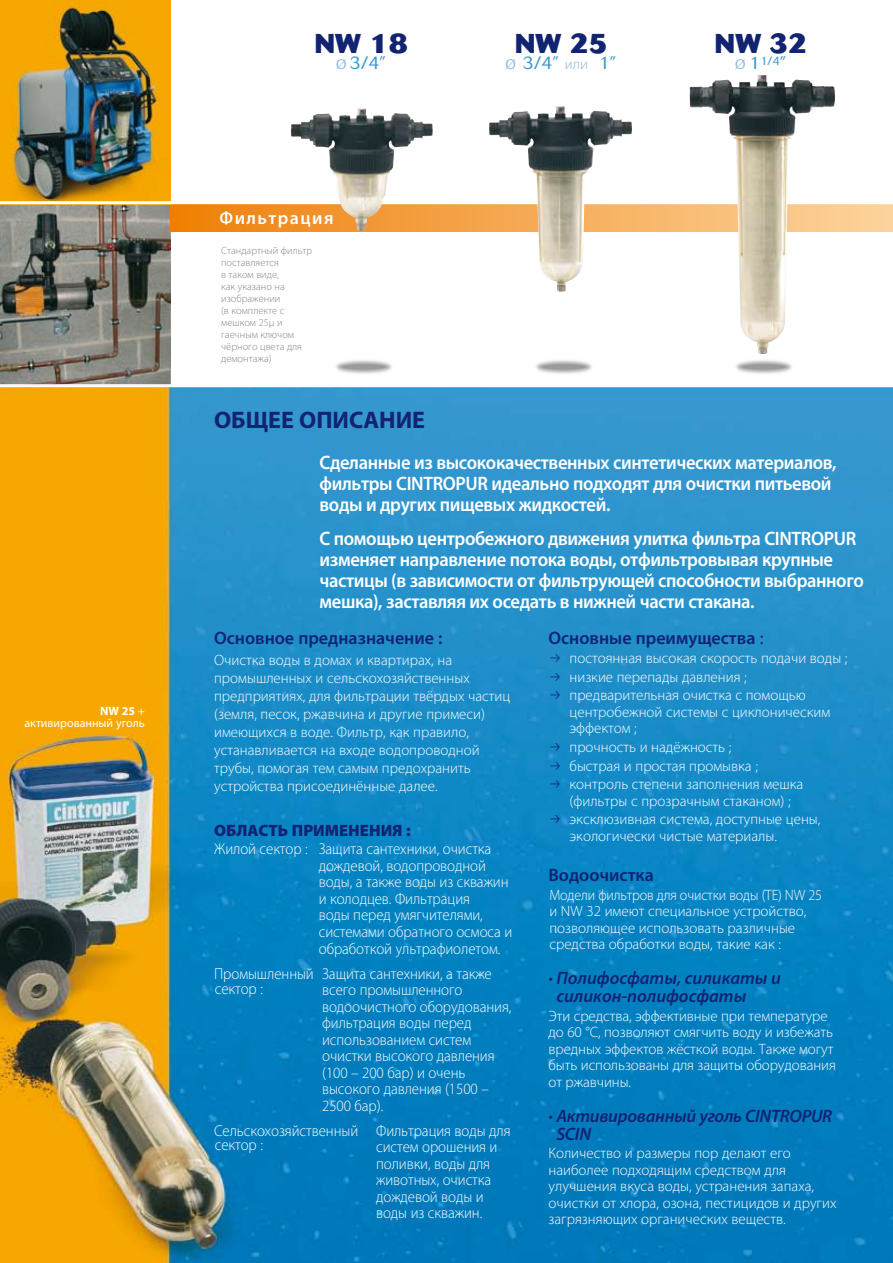
<style>
.page{position:relative;width:893px;height:1263px;background:#fff}
.page>*{position:absolute;margin:0;border:0;box-sizing:border-box;transform-origin:0 0}
.t1{font:800 27px "Cosmos";color:#122372}
.t2{font:700 24px "Myriad Pro";color:#122372}
.t3{font:600 19.5px/21px "Myriad Pro";letter-spacing:-.02em;color:#fff;scale:.95 1}
.t4{font:italic 600 18px/18px "Myriad Pro";color:#122372}
.t5{font:600 18px "Myriad Pro";color:#122372}
.t6{font:300 18px "Cosmos";color:#3c99d0}
.t7{font:600 18px "Myriad Pro";letter-spacing:.08em;color:#fff}
.t8{font:900 16.5px "Myriad Pro";color:#122372}
.t9{font:300 15.75px/16.5px "Myriad Pro";letter-spacing:-.005em;color:#fff;scale:.95 1}
.t10{font:300 15px/16.5px "Myriad Pro";color:#fff}
.t11{font:300 15px/16.5px "Myriad Pro";color:#fff;scale:.94 1}
.t12{font:12px/12px "Myriad Pro";color:#fff;text-align:right}
.t13{font:300 12px "Cosmos";color:#3c99d0}
.t14{font:300 10.5px/12px "Myriad Pro";color:#87888a}
.s1{font-weight:700}
.s2{font-size:13.5px;color:#88b6de}
.s3{font-family:"Myriad Pro";font-size:15px;color:#88b6de}
.s4{font-size:18px}
.s5{font-weight:400}
.s6{font-weight:300}
</style>
<div class="page">
<img style="left:0;top:204px;width:170px;height:180px">
<svg style="left:170px;top:204px;width:723px;height:27px;background:#f4a54b"></svg>
<img style="left:0;top:387px;width:893px;height:876px">
<img style="left:0;top:0;width:170px;height:201px">
<img style="left:336px;top:360px;width:56px;height:14px">
<img style="left:291px;top:108px;width:117px;height:123px">
<img style="left:536px;top:360px;width:56px;height:14px">
<img style="left:489px;top:106px;width:115px;height:186px">
<img style="left:736px;top:360px;width:56px;height:14px">
<img style="left:690px;top:75px;width:145px;height:279px">
<svg style="left:550px;top:654px;width:10px;height:8px"></svg>
<svg style="left:550px;top:672px;width:28px;height:11px"></svg>
<svg style="left:550px;top:691px;width:28px;height:10px"></svg>
<svg style="left:550px;top:743px;width:28px;height:10px"></svg>
<svg style="left:550px;top:761px;width:28px;height:10px"></svg>
<svg style="left:550px;top:780px;width:28px;height:10px"></svg>
<svg style="left:550px;top:815px;width:28px;height:10px"></svg>
<p class="t12" style="left:25px;top:704px;width:122px"><span class="s1">NW 25</span> + активированный уголь</p>
<h1 class="t1" style="left:314px;top:27px;width:95px">NW 18</h1>
<p class="t6" style="left:336px;top:53px;width:52px"><span class="s2">Ø</span> 3/4”</p>
<p class="t7" style="left:220px;top:207px;width:115px">Фильтрация</p>
<p class="t14" style="left:221px;top:245px;width:93px">Стандартный фильтр поставляется<br>в таком виде,<br>как указано на изображении<br>(в комплекте с мешком 25µ и гаечным ключом чёрного цвета для демонтажа)</p>
<h2 class="t2" style="left:214px;top:404px;width:213px">ОБЩЕЕ ОПИСАНИЕ</h2>
<h1 class="t1" style="left:515px;top:27px;width:94px">NW 25</h1>
<p class="t6" style="left:505px;top:53px;width:113px"><span class="s2">Ø</span> 3/4” <span class="s3">или</span> 1”</p>
<h1 class="t1" style="left:715px;top:27px;width:94px">NW 32</h1>
<p class="t13" style="left:735px;top:54px;width:53px"><span class="s2">Ø</span> <span class="s4">1</span>1/4<span class="s4">”</span></p>
<h3 class="t3" style="left:319px;top:451px;width:546px">Сделанные из высококачественных синтетических материалов, фильтры CINTROPUR идеально подходят для очистки питьевой воды и других пищевых жидкостей.</h3>
<p class="t3" style="left:319px;top:527px;width:575px">C помощью центробежного движения улитка фильтра CINTROPUR изменяет направление потока воды, отфильтровывая крупные частицы (в зависимости от фильтрующей способности выбранного мешка), заставляя их оседать в нижней части стакана.</p>
<p class="t5" style="left:214px;top:627px;width:230px">Основное предназначение :</p>
<p class="t10" style="left:214px;top:650px;width:298px;line-height:18px">Очистка воды в домах и квартирах, на промышленных и сельскохозяйственных предприятиях, для фильтрации твёрдых частиц (земля, песок, ржавчина и другие примеси) имеющихся в воде. Фильтр, как правило, устанавливается на входе водопроводной трубы, помогая тем самым предохранить устройства присоединённые далее.</p>
<p class="t8" style="left:214px;top:819px;width:136px">ОБЛАСТЬ ПРИМЕНЕН</p>
<p class="t8" style="left:381px;top:819px;width:32px">ИЯ :</p>
<p class="t9" style="left:319px;top:841px;width:205px;text-indent:-105px">Жилой сектор : Защита сантехники, очистка дождевой, водопроводной воды, а также воды из скважин и колодцев. Фильтрация<br>воды перед умягчителями, системами обратного осмоса и обработкой ультрафиолетом.</p>
<p class="t9" style="left:322px;top:965px;width:201px;text-indent:-108px">Промышленный Защита сантехники, а также всего промышленного водоочистного оборудования, фильтрация воды перед использованием систем очистки высокого давления (100 – 200 бар) и очень высокого давления (1500 –<br>2500 бар).</p>
<p class="t9" style="left:376px;top:1122px;width:143px;text-indent:-162px">Сельскохозяйственный Фильтрация воды для систем орошения и поливки, воды для животных, очистка дождевой воды и воды из скважин.</p>
<p class="t9" style="left:215px;top:980px;width:52px">сектор :</p>
<p class="t9" style="left:215px;top:1137px;width:52px">сектор :</p>
<p class="t5" style="left:549px;top:627px;width:216px">Основные преимущества <span class="s5">:</span></p>
<p class="t10" style="left:570px;top:648px;width:279px;line-height:18.6px">постоянная высокая скорость подачи воды ; низкие перепады давления ; предварительная очистка с помощью</p>
<p class="t10" style="left:570px;top:703px;width:262px">центробежной системы с циклоническим эффектом ;</p>
<p class="t10" style="left:570px;top:737px;width:235px;line-height:18.6px">прочность и надёжность ;<br>быстрая и простая промывка ; контроль степени заполнения мешка</p>
<p class="t10" style="left:570px;top:791px;width:252px;line-height:18.6px">(фильтры с прозрачным стаканом) ; эксклюзивная система, доступные цены,</p>
<p class="t10" style="left:570px;top:827px;width:209px">экологически чистые материалы.</p>
<p class="t5" style="left:549px;top:863px;width:107px">Водоочистка</p>
<p class="t11" style="left:549px;top:886px;width:292px">Модели фильтров для очистки воды (TE) NW 25 и NW 32 имеют специальное устройство, позволяющее использовать различные средства обработки воды, такие как :</p>
<p class="t4" style="left:556px;top:969px;width:226px;text-indent:-8px"><span class="s6">•</span> Полифосфаты, силикаты и силикон-полифосфаты</p>
<p class="t10" style="left:549px;top:1007px;width:289px">Эти средства, эффективные при температуре до 60 °С, позволяют смягчить воду и избежать вредных эффектов жёсткой воды. Также могут быть использованы для защиты оборудования от ржавчины.</p>
<p class="t4" style="left:556px;top:1106px;width:277px;text-indent:-8px"><span class="s6">•</span> Активированный уголь CINTROPUR<br>SCIN</p>
<p class="t10" style="left:549px;top:1145px;width:289px">Количество и размеры пор делают его наиболее подходящим средством для улучшения вкуса воды, устранения запаха, очистки от хлора, озона, пестицидов и других загрязняющих органических веществ.</p>
</div>
